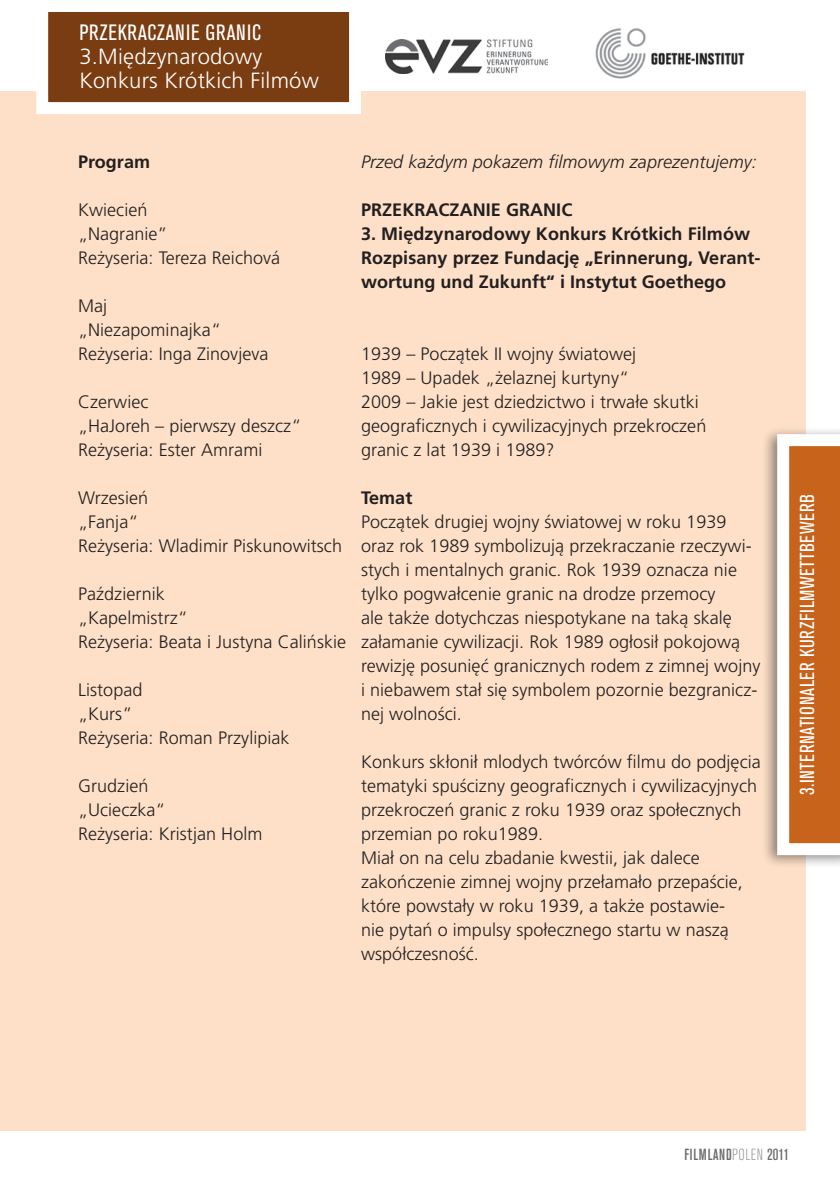
<style>
.page{position:relative;width:840px;height:1191px;background:#fff}
.page>*{position:absolute;margin:0;border:0;box-sizing:border-box;transform-origin:0 0}
.t1{font:300 22px/24px "Frutiger CE";letter-spacing:.01em;color:#fff}
.t2{font:condensed 22px "Akzidenz Grotesk BE";letter-spacing:.03em;color:#fff}
.t3{font:condensed 20px "Akzidenz Grotesk BE";letter-spacing:.03em;color:#fff}
.t4{font:300 18px/24px "Frutiger CE";letter-spacing:.005em;color:#231f20}
.t5{font:700 18px/24px "Frutiger CE";letter-spacing:.005em;color:#231f20}
.t6{font:italic 300 18px "Frutiger CE";letter-spacing:.005em;color:#231f20}
.t7{font:500 condensed 16px "Akzidenz Grotesk BE";letter-spacing:.04em;color:#6c6d70}
.s1{font-weight:300;color:#939598}
</style>
<div class="page">
<div style="left:0;top:91px;width:805px;height:1039px;background:#fde0c7"></div>
<img style="left:386px;top:39px;width:161px;height:34px">
<img style="left:595px;top:28px;width:150px;height:51px">
<div style="left:761px;top:426px;width:78px;height:443px;background:#231f20;opacity:.5"></div>
<svg style="left:770px;top:428px;width:69px;height:433px;background:#d18d5b"></svg>
<svg style="left:36px;top:12px;width:325px;height:102px;background:#92603c"></svg>
<p class="t2" style="left:79px;top:20px;width:183px">PRZEKRACZANIE GRANIC</p>
<p class="t1" style="left:79px;top:44px;width:241px">3.Międzynarodowy<br>Konkurs Krótkich Filmów</p>
<p class="t5" style="left:78px;top:150px;width:74px">Program</p>
<p class="t4" style="left:78px;top:198px;width:204px">Kwiecień<br>„Nagranie”<br>Reżyseria: Tereza Reichová</p>
<p class="t4" style="left:78px;top:294px;width:192px">Maj<br>„Niezapominajka“<br>Reżyseria: Inga Zinovjeva</p>
<p class="t4" style="left:78px;top:390px;width:225px">Czerwiec<br>„HaJoreh – pierwszy deszcz“<br>Reżyseria: Ester Amrami</p>
<p class="t4" style="left:78px;top:486px;width:265px">Wrzesień<br>„Fanja“<br>Reżyseria: Wladimir Piskunowitsch</p>
<p class="t4" style="left:78px;top:582px;width:269px">Październik<br>„Kapelmistrz“<br>Reżyseria: Beata i Justyna Calińskie</p>
<p class="t4" style="left:78px;top:678px;width:213px">Listopad<br>„Kurs”<br>Reżyseria: Roman Przylipiak</p>
<p class="t4" style="left:78px;top:774px;width:186px">Grudzień<br>„Ucieczka“<br>Reżyseria: Kristjan Holm</p>
<p class="t6" style="left:361px;top:151px;width:397px">Przed każdym pokazem filmowym zaprezentujemy:</p>
<p class="t5" style="left:361px;top:198px;width:213px">PRZEKRACZANIE GRANIC</p>
<p class="t5" style="left:361px;top:222px;width:401px">3. Międzynarodowy Konkurs Krótkich Filmów<br>Rozpisany przez Fundację „Erinnerung, Verant&shy;wortung und Zukunft“ i Instytut Goethego</p>
<p class="t4" style="left:361px;top:342px;width:346px">1939 – Początek II wojny światowej<br>1989 – Upadek „żelaznej kurtyny“<br>2009 – Jakie jest dziedzictwo i trwałe skutki geograficznych i cywilizacyjnych przekroczeń granic z lat 1939 i 1989?</p>
<p class="t5" style="left:361px;top:486px;width:53px">Temat</p>
<p class="t4" style="left:361px;top:510px;width:400px">Początek drugiej wojny światowej w roku 1939 oraz rok 1989 symbolizują przekraczanie rzeczywi&shy;stych i mentalnych granic. Rok 1939 oznacza nie tylko pogwałcenie granic na drodze przemocy<br>ale także dotychczas niespotykane na taką skalę załamanie cywilizacji. Rok 1989 ogłosił pokojową rewizję posunięć granicznych rodem z zimnej wojny i niebawem stał się symbolem pozornie bezgranicz&shy;nej wolności.</p>
<p class="t4" style="left:361px;top:749px;width:401px">Konkurs skłonił mlodych twórców filmu do podjęcia tematyki spuścizny geograficznych i cywilizacyjnych przekroczeń granic z roku 1939 oraz społecznych przemian po roku1989.<br>Miał on na celu zbadanie kwestii, jak dalece zakończenie zimnej wojny przełamało przepaście, które powstały w roku 1939, a także postawie-<br>nie pytań o impulsy społecznego startu w naszą współczesność.</p>
<p class="t3" style="left:795px;top:794px;width:302px;rotate:-90deg">3.INTERNATIONALER KURZFILMWETTBEWERB</p>
<p class="t7" style="left:684px;top:1145px;width:106px">FILMLAND<span class="s1">POLEN</span> 2011</p>
</div>
